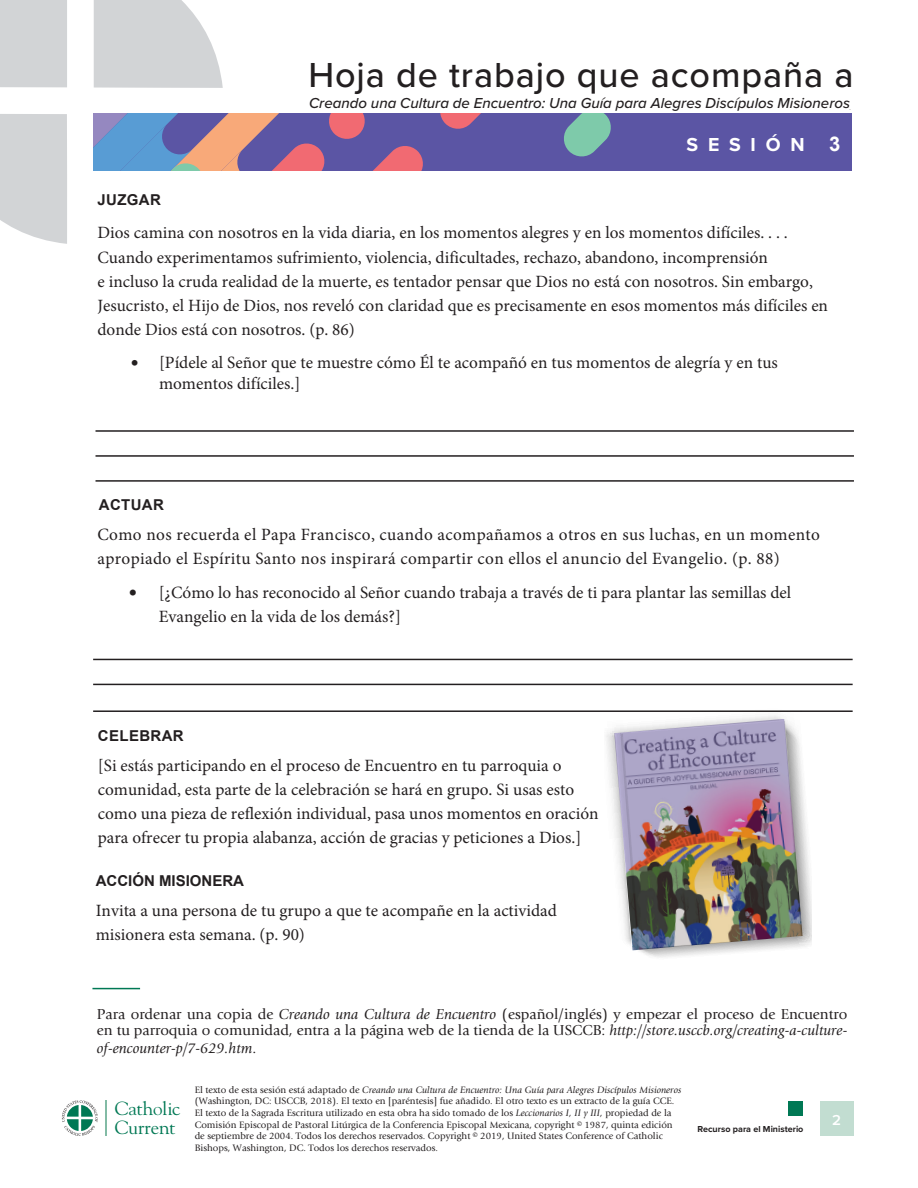
<style>
.page{position:relative;width:918px;height:1188px;background:#fff}
.page>*{position:absolute;margin:0;border:0;box-sizing:border-box;transform-origin:0 0}
.t1{font:54px "Minion Pro";color:#fff}
.Header_32pt{font:500 36px "Proxima Nova";letter-spacing:.025em;color:#231f20}
.Title_-_CAPS_10pt_Ri{font:700 19.5px "Proxima Nova";letter-spacing:.5em;color:#fff}
.t2{font:18.9px/19px "Goudy Std";color:#007854}
.t3{font:17.25px/24.2px "Minion Pro";color:#231f20}
.t4{font:17.25px/24.2px "Minion Pro";letter-spacing:.02em;color:#221e1f}
.t5{font:15px/17px "Giovanni Std";color:#231f20;text-align:justify}
.Header_32pt-2{font:italic 500 15px "Proxima Nova";color:#231f20}
.t6{font:700 15px "Arial";letter-spacing:.025em;color:#231f20}
.t7{font:700 15px "Arial";color:#231f20}
.t8{font:600 15px "Proxima Nova";color:#fff}
.t9{font:9.75px/11.7px "Giovanni Std";color:#231f20}
.t10{font:700 9px "Proxima Nova";color:#231f20}
.s1{font-family:"Arial";font-size:20.25px}
.s2{font-family:"Giovanni Std";font-size:15.75px}
.s3{font-family:"Giovanni Std";font-size:16.5px}
.s4{font-style:italic}
</style>
<div class="page">
<hr style="left:96px;top:430px;width:758px;height:2px;background:#231f20">
<hr style="left:96px;top:455px;width:758px;height:2px;background:#231f20">
<hr style="left:96px;top:480px;width:758px;height:2px;background:#231f20">
<hr style="left:93px;top:710px;width:760px;height:2px;background:#231f20">
<hr style="left:93px;top:659px;width:760px;height:1px;background:#231f20">
<hr style="left:93px;top:684px;width:760px;height:1px;background:#231f20">
<hr style="left:92px;top:988px;width:48px;height:1px;background:#007854">
<div style="left:94px;top:114px;width:758px;height:57px;background:#5b55a4"></div>
<svg style="left:564px;top:114px;width:47px;height:43px"></svg>
<svg style="left:94px;top:114px;width:386px;height:57px"></svg>
<svg style="left:604px;top:710px;width:208px;height:248px"></svg>
<img style="left:614px;top:719px;width:189px;height:231px">
<div style="left:788px;top:1101px;width:15px;height:15px;background:#007854"></div>
<svg style="left:62px;top:1100px;width:36px;height:36px"></svg>
<hr style="left:106px;top:1100px;width:1px;height:36px;background:#82bba5">
<div style="left:820px;top:1101px;width:33px;height:35px;background:#c2ddd1"></div>
<div style="left:0;top:0;width:67px;height:87px;background:#d2d4d6"></div>
<svg style="left:94px;top:0;width:129px;height:88px;background:#d7d9da"></svg>
<svg style="left:0;top:114px;width:67px;height:130px;background:#d5d6d8"></svg>
<p class="Header_32pt" style="left:308px;top:48px;width:547px">Hoja de trabajo que acompaña a</p>
<p class="Header_32pt-2" style="left:309px;top:92px;width:546px">Creando una Cultura de Encuentro: Una Guía para Alegres Discípulos Misioneros,</p>
<p class="Title_-_CAPS_10pt_Ri" style="left:687px;top:130px;width:155px">SESIÓN <span class="s1">3</span></p>
<h1 class="t1" style="left:846px;top:56px;width:14px">.</h1>
<p class="t6" style="left:97px;top:189px;width:65px">JUZGAR</p>
<p class="t3" style="left:97px;top:221px;width:732px">Dios camina con nosotros en la vida diaria, en los momentos alegres y en los momentos difíciles. . . .<br>Cuando experimentamos sufrimiento, violencia, dificultades, rechazo, abandono, incomprensión<br>e incluso la cruda realidad de la muerte, es tentador pensar que Dios no está con nosotros. Sin embargo, Jesucristo, el Hijo de Dios, nos reveló con claridad que es precisamente en esos momentos más difíciles en donde Dios está con nosotros. (p. 86)</p>
<p class="t3" style="left:159px;top:352px;width:620px;line-height:20.7px;text-indent:-28px"><span class="s2">•</span> [Pídele al Señor que te muestre cómo Él te acompañó en tus momentos de alegría y en tus momentos difíciles.]</p>
<p class="t6" style="left:99px;top:494px;width:67px">ACTUAR</p>
<p class="t4" style="left:97px;top:522px;width:724px">Como nos recuerda el Papa Francisco, cuando acompañamos a otros en sus luchas, en un momento apropiado el Espíritu Santo nos inspirará compartir con ellos el anuncio del Evangelio. (p. 88)</p>
<p class="t3" style="left:159px;top:580px;width:634px;text-indent:-30px"><span class="s3">•</span> [¿Cómo lo has reconocido al Señor cuando trabaja a través de ti para plantar las semillas del<br>Evangelio en la vida de los demás?]</p>
<p class="t6" style="left:98px;top:725px;width:87px">CELEBRAR</p>
<p class="t3" style="left:98px;top:754px;width:502px">[Si estás participando en el proceso de Encuentro en tu parroquia o comunidad, esta parte de la celebración se hará en grupo. Si usas esto como una pieza de reflexión individual, pasa unos momentos en oración para ofrecer tu propia alabanza, acción de gracias y peticiones a Dios.]</p>
<p class="t7" style="left:96px;top:870px;width:150px">ACCIÓN MISIONERA</p>
<p class="t3" style="left:96px;top:898px;width:463px">Invita a una persona de tu grupo a que te acompañe en la actividad misionera esta semana. (p. 90)</p>
<p class="t5" style="left:97px;top:1005px;width:752px">Para ordenar una copia de <span class="s4">Creando una Cultura de Encuentro</span> (español/inglés) y empezar el proceso de Encuentro en tu parroquia o comunidad, entra a la página web de la tienda de la USCCB: <span class="s4">http://store.usccb.org/creating-a-culture&shy;of-encounter-p/7-629.htm</span>.</p>
<p class="t2" style="left:115px;top:1099px;width:67px">Catholic<br>Current</p>
<p class="t9" style="left:195px;top:1084px;width:488px">El texto de esta sesión está adaptado de <span class="s4">Creando una Cultura de Encuentro: Una Guía para Alegres Discípulos Misioneros </span>(Washington, DC: USCCB, 2018). El texto en [paréntesis] fue añadido. El otro texto es un extracto de la guía CCE.<br>El texto de la Sagrada Escritura utilizado en esta obra ha sido tomado de los <span class="s4">Leccionarios I, II y III,</span> propiedad de la Comisión Episcopal de Pastoral Litúrgica de la Conferencia Episcopal Mexicana, copyright © 1987, quinta edición de septiembre de 2004. Todos los derechos reservados. Copyright © 2019, United States Conference of Catholic Bishops, Washington, DC. Todos los derechos reservados.</p>
<p class="t10" style="left:698px;top:1123px;width:107px">Recurso para el Ministerio</p>
<h2 class="t8" style="left:832px;top:1109px;width:10px">2</h2>
</div>
